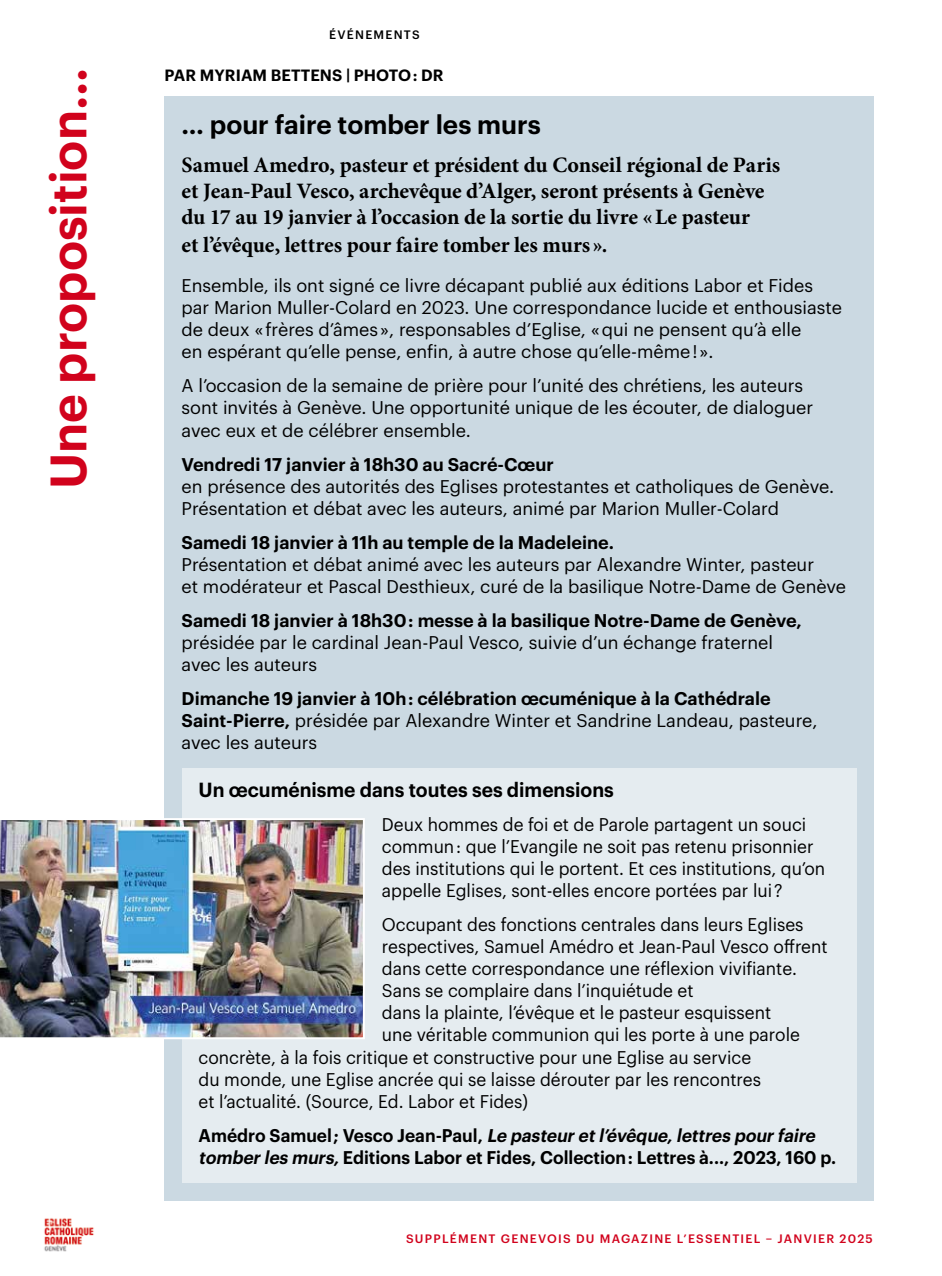
<style>
.page{position:relative;width:942px;height:1276px;background:#fff}
.page>*{position:absolute;margin:0;border:0;box-sizing:border-box;transform-origin:0 0}
.t1{font:600 50px "Graphik";color:#d1021c}
.t2{font:600 26px "Graphik";color:#000}
.t3{font:700 22px/26px "Minion Pro";letter-spacing:-.01em;color:#000}
.t4{font:600 20px "Graphik";color:#000;scale:.96 1}
.t5{font:18px/22px "Graphik";color:#000}
.t6{font:18px/22px "Graphik";color:#000;scale:.96 1}
.t7{font:600 18px/22px "Graphik";color:#000}
.t8{font:600 18px/22px "Graphik";color:#000;scale:.96 1}
.t9{font:600 16px "Graphik";letter-spacing:.005em;color:#000}
.t10{font:500 12px "Graphik";letter-spacing:.105em;color:#d1021c}
.t11{font:500 12px "Graphik";letter-spacing:.105em;color:#000}
.s1{font-weight:400}
.s2{font-style:italic}
</style>
<div class="page">
<img style="left:44px;top:1218px;width:50px;height:34px">
<div style="left:164px;top:96px;width:709px;height:1104px;background:#cbd9e2"></div>
<div style="left:182px;top:768px;width:674px;height:414px;background:#e5ecf0"></div>
<img style="left:0;top:818px;width:365px;height:221px">
<h1 class="t1" style="left:30px;top:489px;width:423px;rotate:-90deg">Une proposition…</h1>
<p class="t11" style="left:329px;top:26px;width:92px">ÉVÉNEMENTS</p>
<p class="t9" style="left:164px;top:63px;width:280px">PAR MYRIAM BETTENS | PHOTO : DR</p>
<h2 class="t2" style="left:181px;top:105px;width:360px">… pour faire tomber les murs</h2>
<p class="t3" style="left:181px;top:152px;width:600px">Samuel Amedro, pasteur et président du Conseil régional de Paris et Jean-Paul Vesco, archevêque d’Alger, seront présents à Genève du 17 au 19 janvier à l’occasion de la sortie du livre «Le pasteur</p>
<p class="t3" style="left:181px;top:232px;width:427px">et l’évêque, lettres pour faire tomber les murs ».</p>
<p class="t5" style="left:181px;top:273px;width:661px">Ensemble, ils ont signé ce livre décapant publié aux éditions Labor et Fides par Marion Muller-Colard en 2023. Une correspondance lucide et enthousiaste de deux « frères d’âmes », responsables d’Eglise, « qui ne pensent qu’à elle<br>en espérant qu’elle pense, enfin, à autre chose qu’elle-même ! ».</p>
<p class="t5" style="left:181px;top:373px;width:633px">A l’occasion de la semaine de prière pour l’unité des chrétiens, les auteurs sont invités à Genève. Une opportunité unique de les écouter, de dialoguer avec eux et de célébrer ensemble.</p>
<p class="t7" style="left:181px;top:451px;width:373px">Vendredi 17 janvier à 18h30 au Sacré-Cœur</p>
<p class="t5" style="left:181px;top:473px;width:654px">en présence des autorités des Eglises protestantes et catholiques de Genève.<br>Présentation et débat avec les auteurs, animé par Marion Muller-Colard</p>
<p class="t7" style="left:181px;top:529px;width:434px">Samedi 18 janvier à 11h au temple de la Madeleine.</p>
<p class="t5" style="left:181px;top:551px;width:665px">Présentation et débat animé avec les auteurs par Alexandre Winter, pasteur<br>et modérateur et Pascal Desthieux, curé de la basilique Notre-Dame de Genève</p>
<p class="t7" style="left:181px;top:607px;width:621px">Samedi 18 janvier à 18h30 : messe à la basilique Notre-Dame de Genève,</p>
<p class="t5" style="left:181px;top:629px;width:592px">présidée par le cardinal Jean-Paul Vesco, suivie d’un échange fraternel avec les auteurs</p>
<p class="t7" style="left:181px;top:685px;width:637px">Dimanche 19 janvier à 10h : célébration œcuménique à la Cathédrale<br>Saint-Pierre, <span class="s1">présidée par Alexandre Winter et Sandrine Landeau, pasteure, avec les auteurs</span></p>
<p class="t4" style="left:198px;top:775px;width:434px">Un œcuménisme dans toutes ses dimensions</p>
<p class="t6" style="left:382px;top:812px;width:463px">Deux hommes de foi et de Parole partagent un souci commun : que l’Evangile ne soit pas retenu prisonnier des institutions qui le portent. Et ces institutions, qu’on appelle Eglises, sont-elles encore portées par lui ?</p>
<p class="t6" style="left:382px;top:912px;width:440px">Occupant des fonctions centrales dans leurs Eglises</p>
<p class="t6" style="left:382px;top:934px;width:465px">respectives, Samuel Amédro et Jean-Paul Vesco offrent</p>
<p class="t6" style="left:382px;top:956px;width:433px">dans cette correspondance une réflexion vivifiante.</p>
<p class="t6" style="left:382px;top:978px;width:326px">Sans se complaire dans l’inquiétude et</p>
<p class="t6" style="left:382px;top:1000px;width:407px">dans la plainte, l’évêque et le pasteur esquissent</p>
<p class="t6" style="left:382px;top:1022px;width:437px">une véritable communion qui les porte à une parole</p>
<p class="t6" style="left:198px;top:1044px;width:577px">concrète, à la fois critique et constructive pour une Eglise au service</p>
<p class="t6" style="left:198px;top:1066px;width:587px">du monde, une Eglise ancrée qui se laisse dérouter par les rencontres</p>
<p class="t6" style="left:198px;top:1088px;width:344px">et l’actualité. (Source, Ed. Labor et Fides)</p>
<p class="t8" style="left:198px;top:1122px;width:665px">A m é d r o S a m u e l ; Ve s c o J e a n - Pa u l , <span class="s2">Le pasteuretl’évêque,lettres pourfaire tomberles murs,</span>Editions Labor et Fides, Collection : Lettres à..., 2023, 160 p.</p>
<p class="t10" style="left:406px;top:1229px;width:468px">SUPPLÉMENT GENEVOIS DU MAGAZINE L’ESSENTIEL – JANVIER 2025</p>
</div>
